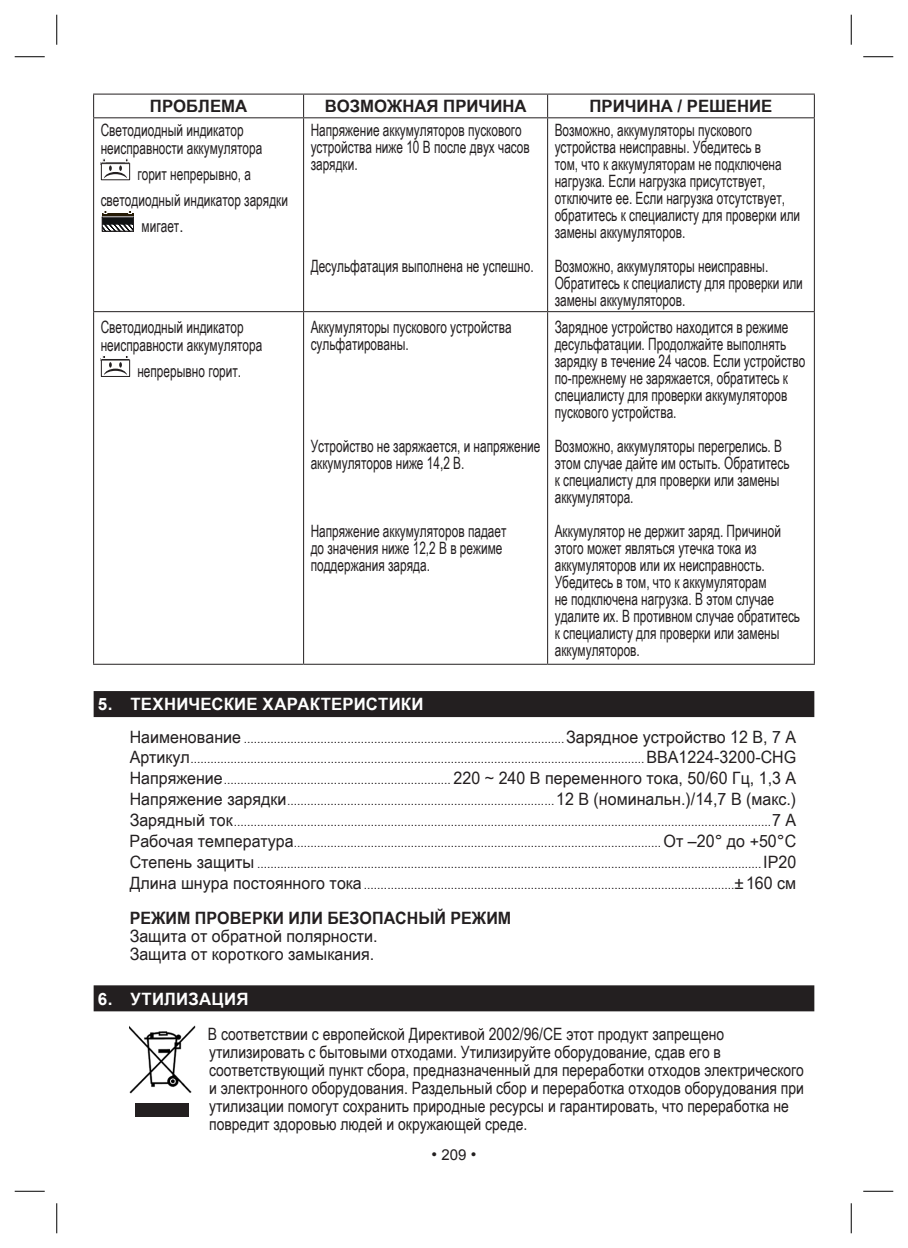
<style>
.page{position:relative;width:908px;height:1248px;background:#fff}
.page>*{position:absolute;margin:0;border:0;box-sizing:border-box;transform-origin:0 0}
.Table_Body_Text{font:17px/17px "Arial Narrow";color:#231f20;scale:.85 1}
.Indntd_Sub_par__-_no{font:17px/18px "Arial Narrow";color:#231f20}
.SPECS{font:17px "Arial Narrow";color:#231f20;scale:1.15 1}
.Table_Header{font:700 17px "Arial Narrow";color:#231f20;scale:1.2 1}
.t1{font:700 17px "Arial Narrow";letter-spacing:.01em;color:#fff;scale:1.2 1}
.SPECS-2{font:700 17px "Arial Narrow";color:#231f20;scale:1.15 1}
.t2{font:15px "Arial";color:#231f20}
.SPECS-3{font:12px "Arial";color:#231f20}
.s1{font-family:"Arial"}
.s2{font-family:"Arial Narrow";font-size:17px}
.s3{font-size:17px}
.s4{font-size:16px}
</style>
<div class="page">
<div style="left:94px;top:691px;width:720px;height:26px;background:#231f20"></div>
<div style="left:94px;top:985px;width:720px;height:26px;background:#231f20"></div>
<hr style="left:93px;top:94px;width:210px;height:1px;background:#231f20">
<svg style="left:93px;top:95px;width:1px;height:22px"></svg>
<hr style="left:303px;top:94px;width:244px;height:1px;background:#231f20">
<svg style="left:303px;top:95px;width:1px;height:22px"></svg>
<hr style="left:547px;top:94px;width:267px;height:1px;background:#231f20">
<svg style="left:547px;top:95px;width:1px;height:22px"></svg>
<svg style="left:813px;top:95px;width:1px;height:22px"></svg>
<hr style="left:93px;top:117px;width:210px;height:1px;background:#231f20">
<hr style="left:303px;top:117px;width:244px;height:1px;background:#231f20">
<hr style="left:547px;top:117px;width:267px;height:1px;background:#231f20">
<hr style="left:93px;top:118px;width:1px;height:193px;background:#231f20">
<hr style="left:303px;top:118px;width:1px;height:193px;background:#231f20">
<hr style="left:547px;top:118px;width:1px;height:193px;background:#231f20">
<hr style="left:813px;top:118px;width:1px;height:193px;background:#231f20">
<hr style="left:93px;top:311px;width:210px;height:1px;background:#231f20">
<hr style="left:93px;top:312px;width:1px;height:351px;background:#231f20">
<hr style="left:303px;top:311px;width:244px;height:1px;background:#231f20">
<hr style="left:303px;top:312px;width:1px;height:351px;background:#231f20">
<hr style="left:547px;top:311px;width:267px;height:1px;background:#231f20">
<hr style="left:547px;top:312px;width:1px;height:351px;background:#231f20">
<hr style="left:813px;top:312px;width:1px;height:351px;background:#231f20">
<hr style="left:93px;top:663px;width:210px;height:1px;background:#231f20">
<hr style="left:303px;top:663px;width:244px;height:1px;background:#231f20">
<hr style="left:547px;top:663px;width:267px;height:1px;background:#231f20">
<div style="left:101px;top:162px;width:29px;height:2px;border:1px solid #fff"></div>
<div style="left:101px;top:163px;width:29px;height:17px;border:1px solid #231f20"></div>
<svg style="left:103px;top:159px;width:25px;height:19px"></svg>
<hr style="left:102px;top:231px;width:31px;height:1px;background:#231f20">
<svg style="left:102px;top:211px;width:32px;height:20px"></svg>
<div style="left:101px;top:359px;width:29px;height:17px;border:1px solid #231f20"></div>
<svg style="left:103px;top:356px;width:25px;height:19px"></svg>
<img style="left:130px;top:1025px;width:66px;height:69px">
<div style="left:135px;top:1103px;width:53px;height:13px;background:#231f20"></div>
<hr style="left:15px;top:56px;width:30px;height:1px;background:#000">
<hr style="left:862px;top:56px;width:30px;height:1px;background:#000">
<hr style="left:15px;top:1190px;width:30px;height:1px;background:#000">
<hr style="left:862px;top:1190px;width:30px;height:1px;background:#000">
<hr style="left:56px;top:15px;width:1px;height:30px;background:#000">
<hr style="left:56px;top:1203px;width:1px;height:30px;background:#000">
<hr style="left:850px;top:15px;width:1px;height:30px;background:#000">
<hr style="left:850px;top:1203px;width:1px;height:30px;background:#000">
<p class="Table_Header" style="left:150px;top:93px;width:83px">ПРОБЛЕМА</p>
<p class="Table_Header" style="left:324px;top:93px;width:170px">ВОЗМОЖНАЯ ПРИЧИНА</p>
<p class="Table_Header" style="left:589px;top:93px;width:154px">ПРИЧИНА / РЕШЕНИЕ</p>
<p class="Table_Body_Text" style="left:101px;top:120px;width:191px;line-height:18px">Светодиодный индикатор неисправности аккумулятора</p>
<p class="Table_Body_Text" style="left:137px;top:165px;width:135px">горит непрерывно, а</p>
<p class="Table_Body_Text" style="left:101px;top:191px;width:222px">светодиодный индикатор зарядки</p>
<p class="Table_Body_Text" style="left:142px;top:217px;width:51px">мигает<span class="s1">.</span></p>
<p class="Table_Body_Text" style="left:310px;top:121px;width:259px">Напряжение аккумуляторов пускового устройства ниже 10 В после двух часов зарядки.</p>
<p class="Table_Body_Text" style="left:554px;top:121px;width:290px">Возможно, аккумуляторы пускового устройства неисправны. Убедитесь в<br>том, что к аккумуляторам не подключена нагрузка. Если нагрузка присутствует, отключите ее. Если нагрузка отсутствует, обратитесь к специалисту для проверки или замены аккумуляторов.</p>
<p class="Table_Body_Text" style="left:554px;top:257px;width:293px">Возможно, аккумуляторы неисправны.<br>Обратитесь к специалисту для проверки или замены аккумуляторов.</p>
<p class="Table_Body_Text" style="left:310px;top:257px;width:264px">Десульфатация выполнена не успешно.</p>
<p class="Table_Body_Text" style="left:101px;top:317px;width:191px;line-height:18px">Светодиодный индикатор неисправности аккумулятора</p>
<p class="Table_Body_Text" style="left:137px;top:361px;width:123px">непрерывно горит.</p>
<p class="Table_Body_Text" style="left:310px;top:317px;width:238px">Аккумуляторы пускового устройства сульфатированы.</p>
<p class="Table_Body_Text" style="left:310px;top:436px;width:272px">Устройство не заряжается, и напряжение аккумуляторов ниже 14,2 В.</p>
<p class="Table_Body_Text" style="left:310px;top:521px;width:232px">Напряжение аккумуляторов падает до значения ниже 12,2 В в режиме поддержания заряда.</p>
<p class="Table_Body_Text" style="left:554px;top:317px;width:296px">Зарядное устройство находится в режиме десульфатации. Продолжайте выполнять зарядку в течение 24 часов. Если устройство по-прежнему не заряжается, обратитесь к специалисту для проверки аккумуляторов пускового устройства.</p>
<p class="Table_Body_Text" style="left:554px;top:436px;width:278px">Возможно, аккумуляторы перегрелись. В этом случае дайте им остыть. Обратитесь к специалисту для проверки или замены аккумулятора.</p>
<p class="Table_Body_Text" style="left:554px;top:521px;width:290px">Аккумулятор не держит заряд. Причиной этого может являться утечка тока из аккумуляторов или их неисправность.<br>Убедитесь в том, что к аккумуляторам<br>не подключена нагрузка. В этом случае удалите их. В противном случае обратитесь к специалисту для проверки или замены аккумуляторов.</p>
<p class="t1" style="left:98px;top:691px;width:273px"><span class="s1">5.</span> ТЕХНИЧЕСКИЕ ХАРАКТЕРИСТИКИ</p>
<p class="SPECS-3" style="left:130px;top:731px;width:667px"><span class="s2">Наименование</span> ................................................................................................<span class="s2">Зарядное устройство 12 В, 7 А</span></p>
<p class="SPECS-3" style="left:130px;top:752px;width:668px"><span class="s2">Артикул</span>........................................................................................................................................ <span class="s2">BBA1224-3200-CHG</span></p>
<p class="SPECS-3" style="left:130px;top:773px;width:667px"><span class="s2">Напряжение</span>.................................................................... <span class="s2">220 ~ 240 В переменного тока, 50/60 Гц, 1,3 А</span></p>
<p class="SPECS-3" style="left:130px;top:794px;width:667px"><span class="s2">Напряжение зарядки</span>................................................................................<span class="s2">12 В (номинальн.)/14,7 В (макс.)</span></p>
<p class="SPECS-3" style="left:130px;top:815px;width:667px"><span class="s2">Зарядный ток</span>.................................................................................................................................................................<span class="s2">7 А</span></p>
<p class="SPECS-3" style="left:130px;top:836px;width:667px"><span class="s2">Рабочая температура</span>.............................................................................................................. <span class="s2">От –20° до +50°C</span></p>
<p class="SPECS-3" style="left:130px;top:856px;width:668px"><span class="s2">Степень защиты</span> ....................................................................................................................................................... <span class="s2">IP20</span></p>
<p class="SPECS-3" style="left:130px;top:877px;width:667px"><span class="s2">Длина шнура постоянного тока</span>...............................................................................................................<span class="s3">±</span><span class="s2">160 см</span></p>
<p class="SPECS-2" style="left:130px;top:904px;width:333px">РЕЖИМ ПРОВЕРКИ ИЛИ БЕЗОПАСНЫЙ РЕЖИМ</p>
<p class="SPECS" style="left:130px;top:923px;width:217px">Защита от обратной полярности.</p>
<p class="SPECS" style="left:130px;top:941px;width:214px">Защита от короткого замыкания.</p>
<p class="t1" style="left:98px;top:985px;width:127px"><span class="s1">6.</span> УТИЛИЗАЦИЯ</p>
<p class="Indntd_Sub_par__-_no" style="left:208px;top:1023px;width:597px">В соответствии с европейской Директивой 2002/96/CE этот продукт запрещено утилизировать с бытовыми отходами. Утилизируйте оборудование, сдав его в соответствующий пункт сбора, предназначенный для переработки отходов электрического и электронного оборудования. Раздельный сбор и переработка отходов оборудования при утилизации помогут сохранить природные ресурсы и гарантировать, что переработка не повредит здоровью людей и окружающей среде.</p>
<p class="t2" style="left:431px;top:1145px;width:47px"><span class="s4">•</span> 209 <span class="s4">•</span></p>
</div>
